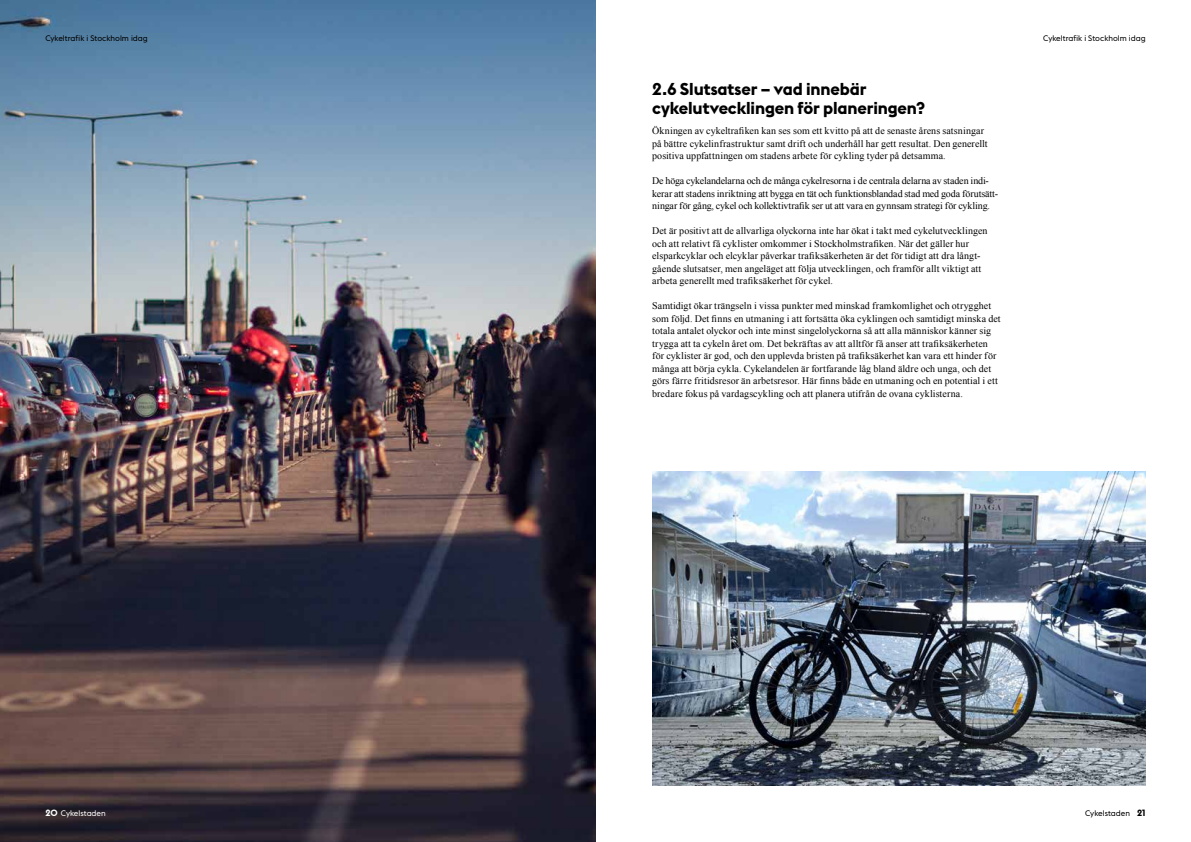
<style>
.page{position:relative;width:1191px;height:842px;background:#fff}
.page>*{position:absolute;margin:0;border:0;box-sizing:border-box;transform-origin:0 0}
.t1{font:700 17px/19px "Stockholm Type";letter-spacing:-.01em;color:#000}
.t2{font:10px/12.5px "Times New Roman";letter-spacing:.005em;color:#000}
.t3{font:8px "Stockholm Type";color:#000}
.t4{font:8px "Stockholm Type";color:#fff}
.s1{font-weight:700;font-size:9px}
</style>
<div class="page">
<img style="left:652px;top:472px;width:493px;height:314px">
<img style="left:0;top:0;width:595px;height:842px">
<p class="t3" style="left:45px;top:32px;width:104px">Cykeltrafik i Stockholm idag</p>
<p class="t3" style="left:1043px;top:32px;width:104px">Cykeltrafik i Stockholm idag</p>
<p class="t4" style="left:45px;top:808px;width:62px"><span class="s1">20</span> Cykelstaden</p>
<h1 class="t1" style="left:652px;top:78px;width:274px">2.6 Slutsatser – vad innebär cykelutvecklingen för planeringen?</h1>
<p class="t2" style="left:652px;top:124px;width:337px">Ökningen av cykeltrafiken kan ses som ett kvitto på att de senaste årens satsningar på bättre cykelinfrastruktur samt drift och underhåll har gett resultat. Den generellt positiva uppfattningen om stadens arbete för cykling tyder på detsamma.</p>
<p class="t2" style="left:652px;top:174px;width:347px">De höga cykelandelarna och de många cykelresorna i de centrala delarna av staden indi&shy;kerar att stadens inriktning att bygga en tät och funktionsblandad stad med goda förutsätt&shy;ningar för gång, cykel och kollektivtrafik ser ut att vara en gynnsam strategi för cykling.</p>
<p class="t2" style="left:652px;top:224px;width:337px">Det är positivt att de allvarliga olyckorna inte har ökat i takt med cykelutvecklingen och att relativt få cyklister omkommer i Stockholmstrafiken. När det gäller hur elsparkcyklar och elcyklar påverkar trafiksäkerheten är det för tidigt att dra långt&shy;gående slutsatser, men angeläget att följa utvecklingen, och framför allt viktigt att arbeta generellt med trafiksäkerhet för cykel.</p>
<p class="t2" style="left:652px;top:299px;width:350px">Samtidigt ökar trängseln i vissa punkter med minskad framkomlighet och otrygghet som följd. Det finns en utmaning i att fortsätta öka cyklingen och samtidigt minska det totala antalet olyckor och inte minst singelolyckorna så att alla människor känner sig trygga att ta cykeln året om. Det bekräftas av att alltför få anser att trafiksäkerheten för cyklister är god, och den upplevda bristen på trafiksäkerhet kan vara ett hinder för många att börja cykla. Cykelandelen är fortfarande låg bland äldre och unga, och det görs färre fritidsresor än arbetsresor. Här finns både en utmaning och en potential i ett bredare fokus på vardagscykling och att planera utifrån de ovana cyklisterna.</p>
<p class="t3" style="left:1085px;top:808px;width:62px">Cykelstaden <span class="s1">21</span></p>
</div>
